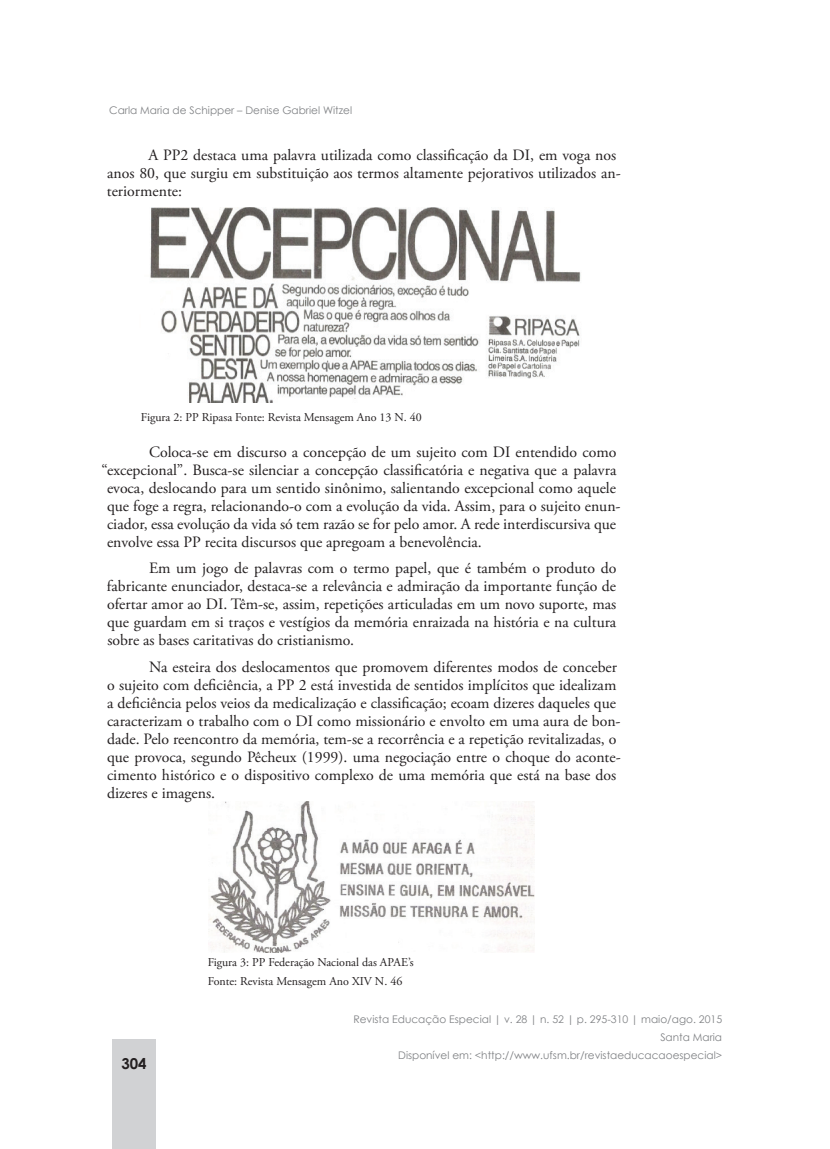
<style>
.page{position:relative;width:830px;height:1149px;background:#fff}
.page>*{position:absolute;margin:0;border:0;box-sizing:border-box;transform-origin:0 0}
.t1{font:15.75px/18px "Adobe Garamond Pro";color:#231f20}
.t2{font:700 15px "Century Gothic";color:#231f20}
.t3{font:12px/19.2px "Adobe Garamond Pro";color:#231f20}
.t4{font:10.5px/18px "Century Gothic";color:#808285;text-align:right}
</style>
<div class="page">
<div style="left:112px;top:1039px;width:44px;height:109px;background:#d1d2d4"></div>
<img style="left:150px;top:208px;width:431px;height:194px">
<img style="left:209px;top:801px;width:325px;height:151px">
<p class="t4" style="left:109px;top:101px;width:244px">Carla Maria de Schipper – Denise Gabriel Witzel</p>
<p class="t1" style="left:107px;top:147px;width:515px;text-indent:41px">A PP2 destaca uma palavra utilizada como classificação da DI, em voga nos anos 80, que surgiu em substituição aos termos altamente pejorativos utilizados an&shy;teriormente:</p>
<p class="t3" style="left:141px;top:408px;width:282px">Figura 2: PP Ripasa Fonte: Revista Mensagem Ano 13 N. 40</p>
<p class="t1" style="left:149px;top:443px;width:468px">Coloca-se em discurso a concepção de um sujeito com DI entendido como</p>
<p class="t1" style="left:102px;top:461px;width:516px">“excepcional”. Busca-se silenciar a concepção classificatória e negativa que a palavra</p>
<p class="t1" style="left:107px;top:479px;width:510px">evoca, deslocando para um sentido sinônimo, salientando excepcional como aquele</p>
<p class="t1" style="left:107px;top:497px;width:515px">que foge a regra, relacionando-o com a evolução da vida. Assim, para o sujeito enun-</p>
<p class="t1" style="left:107px;top:515px;width:510px">ciador, essa evolução da vida só tem razão se for pelo amor. A rede interdiscursiva que</p>
<p class="t1" style="left:107px;top:533px;width:376px">envolve essa PP recita discursos que apregoam a benevolência.</p>
<p class="t1" style="left:107px;top:559px;width:510px;text-align:justify;text-indent:42px">Em um jogo de palavras com o termo papel, que é também o produto do fabricante enunciador, destaca-se a relevância e admiração da importante função de ofertar amor ao DI. Têm-se, assim, repetições articuladas em um novo suporte, mas que guardam em si traços e vestígios da memória enraizada na história e na cultura sobre as bases caritativas do cristianismo.</p>
<p class="t1" style="left:107px;top:658px;width:515px;text-indent:42px">Na esteira dos deslocamentos que promovem diferentes modos de conceber o sujeito com deficiência, a PP 2 está investida de sentidos implícitos que idealizam a deficiência pelos veios da medicalização e classificação; ecoam dizeres daqueles que caracterizam o trabalho com o DI como missionário e envolto em uma aura de bon&shy;dade. Pelo reencontro da memória, tem-se a recorrência e a repetição revitalizadas, o que provoca, segundo Pêcheux (1999). uma negociação entre o choque do aconte&shy;cimento histórico e o dispositivo complexo de uma memória que está na base dos dizeres e imagens.</p>
<p class="t2" style="left:121px;top:1051px;width:27px">304</p>
<p class="t3" style="left:207px;top:952px;width:207px">Figura 3: PP Federação Nacional das APAE’s<br>Fonte: Revista Mensagem Ano XIV N. 46</p>
<p class="t4" style="left:353px;top:1009px;width:370px">Revista Educação Especial | v. 28 | n. 52 | p. 295-310 | maio/ago. 2015<br>Santa Maria<br>Disponível em: &lt;http://www.ufsm.br/revistaeducacaoespecial&gt;</p>
</div>
